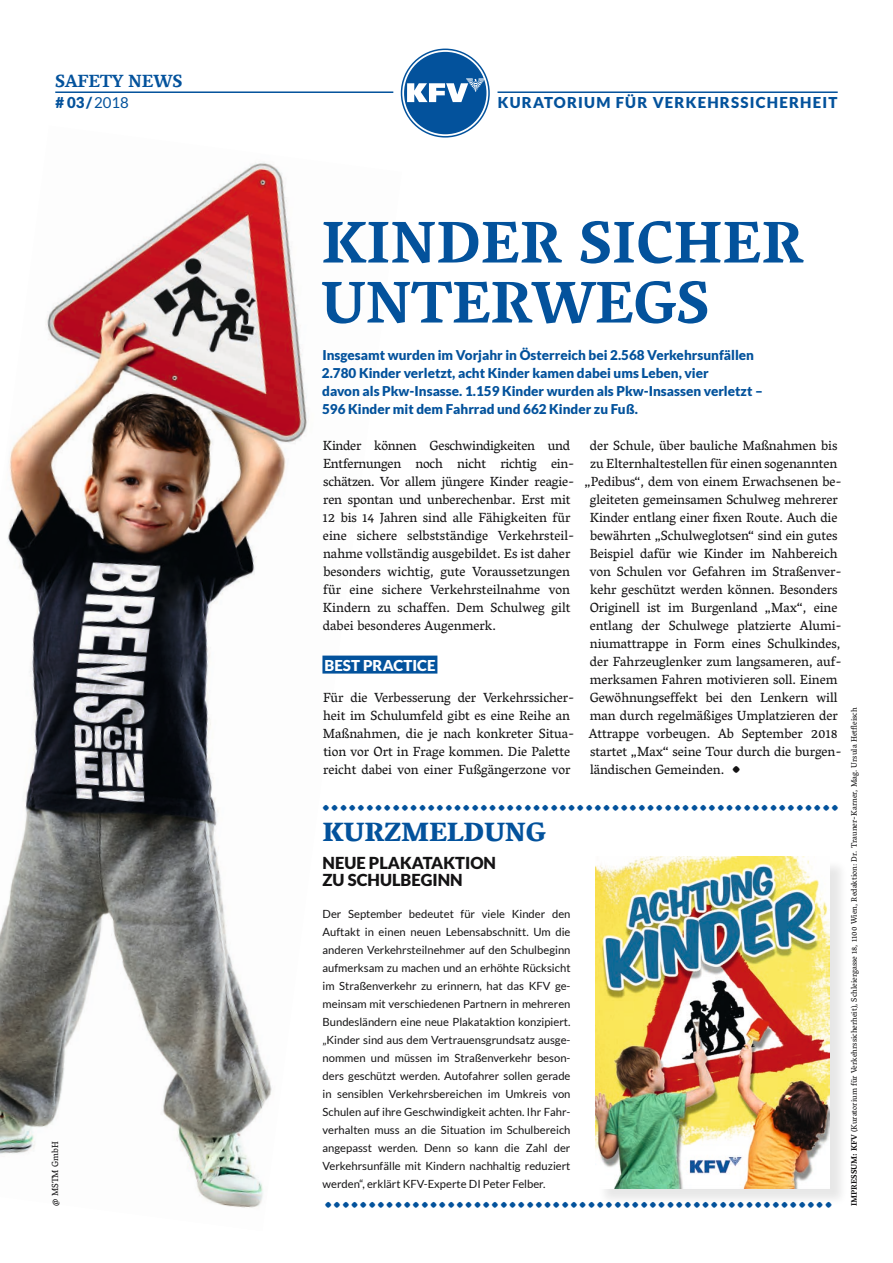
<style>
.page{position:relative;width:893px;height:1263px;background:#fff}
.page>*{position:absolute;margin:0;border:0;box-sizing:border-box;transform-origin:0 0}
.HL_Vesper_32pt{font:700 60px "Vesper Libre";color:#03529c}
.Lauftext{font:30px "Vesper Libre";color:#141314}
.t1{font:800 27px "Vesper Libre";letter-spacing:-.01em;color:#03529c}
.t2{font:700 18px "Vesper Libre";letter-spacing:-.01em;color:#03529c}
.KURZMELDUNG_HL_Sans{font:900 16.5px/16.5px "Lato";color:#141314}
.t3{font:900 15px "Lato";letter-spacing:.08em;color:#03529c}
.KURZM_HL_BLAU_HINTER{font:900 15px "Lato";letter-spacing:.005em;color:#fff}
.Lauftext-2{font:13.5px/18px "Vesper Libre";letter-spacing:-.005em;color:#141314}
.Einleitungstext{font:900 13.5px/18px "Lato";color:#03529c}
.KURZM_Lauftext{font:11.25px/18px "Lato";color:#141314;text-align:justify}
.Bildunterschrift{font:9px "Vesper Libre";color:#141314}
.Lauftext-3{font:8.1px "Vesper Libre";color:#141314}
.s1{font-weight:400}
.s2{font-weight:700}
</style>
<div class="page">
<hr style="left:55px;top:91px;width:338px;height:2px;background:#03529c">
<hr style="left:497px;top:91px;width:341px;height:2px;background:#03529c">
<div style="left:404px;top:52px;width:82px;height:82px;background:#03529c;border-radius:50%"></div>
<div style="left:401px;top:49px;width:89px;height:89px;border:2px solid #03529c;border-radius:50%"></div>
<svg style="left:407px;top:78px;width:78px;height:24px"></svg>
<img style="left:0;top:162px;width:402px;height:1046px">
<div style="left:322px;top:656px;width:115px;height:18px;background:#03529c"></div>
<div style="left:598px;top:859px;width:251px;height:348px;background:#141314;opacity:.1"></div>
<img style="left:596px;top:857px;width:234px;height:331px">
<p class="t2" style="left:55px;top:70px;width:129px">SAFETY NEWS</p>
<p class="t3" style="left:55px;top:94px;width:75px"># 03/<span class="s1">2018</span></p>
<p class="t3" style="left:498px;top:94px;width:341px">KURATORIUM FÜR VERKEHRSSICHERHEIT</p>
<p class="Bildunterschrift" style="left:50px;top:1206px;width:66px;rotate:-90deg">@ MSTM GmbH</p>
<p class="HL_Vesper_32pt" style="left:321px;top:207px;width:483px">KINDER SICHER</p>
<p class="HL_Vesper_32pt" style="left:321px;top:267px;width:390px">UNTERWEGS</p>
<p class="Einleitungstext" style="left:322px;top:346px;width:442px">Insgesamt wurden im Vorjahr in Österreich bei 2.568 Verkehrsunfällen 2.780 Kinder verletzt, acht Kinder kamen dabei ums Leben, vier<br>davon als Pkw-Insasse. 1.159 Kinder wurden als Pkw-Insassen verletzt – 596 Kinder mit dem Fahrrad und 662 Kinder zu Fuß.</p>
<p class="Lauftext-2" style="left:323px;top:436px;width:253px">Kinder können Geschwindigkeiten und Entfernungen noch nicht richtig ein&shy;schätzen. Vor allem jüngere Kinder reagie&shy;ren spontan und unberechenbar. Erst mit 12 bis 14 Jahren sind alle Fähigkeiten für eine sichere selbstständige Verkehrsteil&shy;nahme vollständig ausgebildet. Es ist daher besonders wichtig, gute Voraussetzungen für eine sichere Verkehrsteilnahme von Kindern zu schaffen. Dem Schulweg gilt dabei besonderes Augenmerk.</p>
<p class="KURZM_HL_BLAU_HINTER" style="left:324px;top:656px;width:113px">BEST PRACTICE</p>
<p class="Lauftext-2" style="left:323px;top:688px;width:253px">Für die Verbesserung der Verkehrssicher&shy;heit im Schulumfeld gibt es eine Reihe an Maßnahmen, die je nach konkreter Situa&shy;tion vor Ort in Frage kommen. Die Palette reicht dabei von einer Fußgängerzone vor</p>
<p class="Lauftext-2" style="left:590px;top:436px;width:249px">der Schule, über bauliche Maßnahmen bis</p>
<p class="Lauftext-2" style="left:590px;top:454px;width:249px">zu Elternhaltestellen für einen sogenannten</p>
<p class="Lauftext-2" style="left:585px;top:472px;width:259px">„Pedibus“, dem von einem Erwachsenen be-</p>
<p class="Lauftext-2" style="left:590px;top:490px;width:249px">gleiteten gemeinsamen Schulweg mehrerer</p>
<p class="Lauftext-2" style="left:590px;top:508px;width:249px">Kinder entlang einer fixen Route. Auch die</p>
<p class="Lauftext-2" style="left:590px;top:526px;width:249px">bewährten „Schulweglotsen“ sind ein gutes</p>
<p class="Lauftext-2" style="left:590px;top:544px;width:249px">Beispiel dafür wie Kinder im Nahbereich</p>
<p class="Lauftext-2" style="left:590px;top:562px;width:254px">von Schulen vor Gefahren im Straßenver-</p>
<p class="Lauftext-2" style="left:590px;top:580px;width:249px">kehr geschützt werden können. Besonders</p>
<p class="Lauftext-2" style="left:590px;top:598px;width:249px">Originell ist im Burgenland „Max“, eine</p>
<p class="Lauftext-2" style="left:590px;top:616px;width:254px">entlang der Schulwege platzierte Alumi-</p>
<p class="Lauftext-2" style="left:590px;top:634px;width:252px">niumattrappe in Form eines Schulkindes,</p>
<p class="Lauftext-2" style="left:590px;top:652px;width:254px">der Fahrzeuglenker zum langsameren, auf-</p>
<p class="Lauftext-2" style="left:590px;top:670px;width:249px">merksamen Fahren motivieren soll. Einem</p>
<p class="Lauftext-2" style="left:590px;top:688px;width:249px">Gewöhnungseffekt bei den Lenkern will</p>
<p class="Lauftext-2" style="left:590px;top:706px;width:249px">man durch regelmäßiges Umplatzieren der</p>
<p class="Lauftext-2" style="left:589px;top:724px;width:250px">Attrappe vorbeugen. Ab September 2018</p>
<p class="Lauftext-2" style="left:590px;top:742px;width:253px">startet „Max“ seine Tour durch die burgen-</p>
<p class="Lauftext-2" style="left:590px;top:760px;width:136px">ländischen Gemeinden.</p>
<p class="Lauftext" style="left:731px;top:749px;width:11px">•</p>
<p class="t1" style="left:321px;top:785px;width:519px">...........................................................</p>
<p class="t1" style="left:323px;top:815px;width:225px">KURZMELDUNG</p>
<p class="KURZMELDUNG_HL_Sans" style="left:323px;top:854px;width:175px">NEUE PLAKATAKTION<br>ZU SCHULBEGINN</p>
<p class="KURZM_Lauftext" style="left:323px;top:905px;width:249px">Der September bedeutet für viele Kinder den Auftakt in einen neuen Lebensabschnitt. Um die anderen Verkehrsteilnehmer auf den Schulbeginn aufmerksam zu machen und an erhöhte Rücksicht im Straßenverkehr zu erinnern, hat das KFV ge&shy;meinsam mit verschiedenen Partnern in mehreren Bundesländern eine neue Plakataktion konzipiert. „Kinder sind aus dem Vertrauensgrundsatz ausge&shy;nommen und müssen im Straßenverkehr beson&shy;ders geschützt werden. Autofahrer sollen gerade in sensiblen Verkehrsbereichen im Umkreis von Schulen auf ihre Geschwindigkeit achten. Ihr Fahr&shy;verhalten muss an die Situation im Schulbereich angepasst werden. Denn so kann die Zahl der Verkehrsunfälle mit Kindern nachhaltig reduziert werden“, erklärt KFV-Experte DI Peter Felber.</p>
<p class="t1" style="left:324px;top:1182px;width:511px">..........................................................</p>
<p class="Lauftext-3" style="left:849px;top:1206px;width:500px;rotate:-90deg"><span class="s2">IMPRESSUM: KFV</span> (Kuratorium für Verkehrssicherheit), Schleiergasse 18, 1100 Wien, Redaktion: Dr. Trauner-Karner, Mag. Ursula Hetfleisch</p>
</div>
